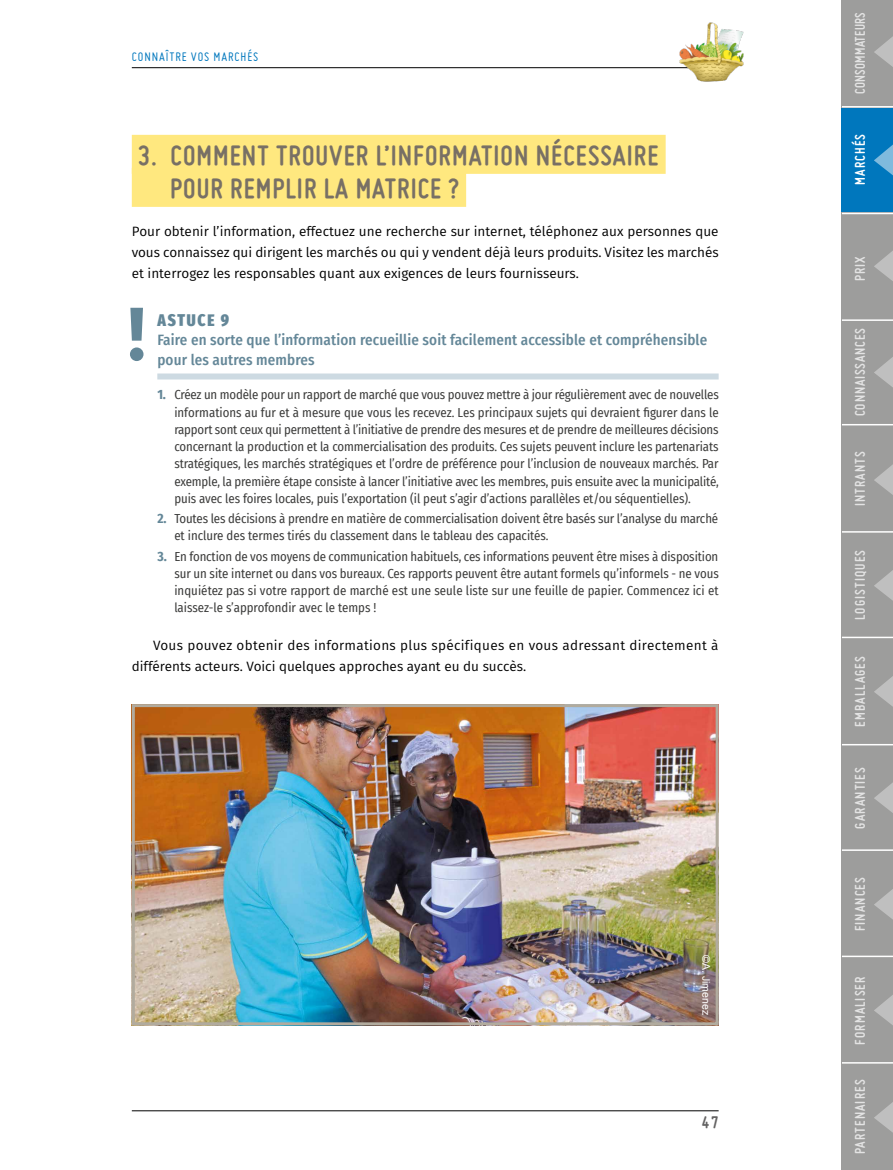
<style>
.page{position:relative;width:893px;height:1170px;background:#fff}
.page>*{position:absolute;margin:0;border:0;box-sizing:border-box;transform-origin:0 0}
.t1{font:700 75px "Fira Sans";color:#648798}
.t2{font:700 30px/33px "Miso";letter-spacing:.035em;color:#787065}
.t3{font:700 18px "Miso";color:#646363}
.t4{font:900 extra-condensed 16.5px "Fira Sans";letter-spacing:.11em;color:#648798}
.t5{font:500 15px/19.5px "Fira Sans Condensed";letter-spacing:.01em;color:#648798}
.t6{font:700 15px "Miso";letter-spacing:.075em;color:#e3e3e3}
.t7{font:700 15px "Miso";letter-spacing:.025em;color:#e3e3e3;scale:.95 1}
.t8{font:700 15px "Miso";letter-spacing:.055em;color:#e3e3e3}
.t9{font:700 15px "Miso";letter-spacing:.075em;color:#fff}
.t10{font:13.5px/21px "Fira Sans";color:#000;text-align:justify}
.t11{font:13.5px "Miso";letter-spacing:.065em;color:#0077bd}
.t12{font:12.75px/17.2px "Fira Sans Condensed";letter-spacing:-.005em;color:#3c3c3b;text-align:justify}
.t13{font:10.5px "Arial";color:#fff}
.s1{font-weight:700;font-size:13.5px;color:#648798}
</style>
<div class="page">
<hr style="left:132px;top:67px;width:587px;height:1px;background:#000">
<hr style="left:132px;top:1110px;width:587px;height:1px;background:#000">
<img style="left:678px;top:22px;width:66px;height:60px">
<div style="left:842px;top:531px;width:51px;height:107px;background:#9d9d9c"></div>
<div style="left:842px;top:850px;width:51px;height:107px;background:#9d9d9c"></div>
<div style="left:842px;top:106px;width:51px;height:107px;background:#0077bd"></div>
<div style="left:842px;top:0;width:51px;height:107px;background:#9d9d9c"></div>
<div style="left:842px;top:638px;width:51px;height:106px;background:#9d9d9c"></div>
<div style="left:842px;top:957px;width:51px;height:106px;background:#9d9d9c"></div>
<div style="left:842px;top:1063px;width:51px;height:106px;background:#9d9d9c"></div>
<div style="left:842px;top:319px;width:51px;height:106px;background:#9d9d9c"></div>
<div style="left:842px;top:213px;width:51px;height:106px;background:#9d9d9c"></div>
<div style="left:842px;top:744px;width:51px;height:106px;background:#9d9d9c"></div>
<div style="left:842px;top:425px;width:51px;height:106px;background:#9d9d9c"></div>
<svg style="left:874px;top:36px;width:19px;height:31px"></svg>
<svg style="left:874px;top:144px;width:19px;height:31px"></svg>
<svg style="left:874px;top:251px;width:19px;height:30px"></svg>
<svg style="left:874px;top:357px;width:19px;height:30px"></svg>
<svg style="left:874px;top:464px;width:19px;height:31px"></svg>
<svg style="left:874px;top:570px;width:19px;height:30px"></svg>
<svg style="left:874px;top:676px;width:19px;height:30px"></svg>
<svg style="left:874px;top:782px;width:19px;height:31px"></svg>
<svg style="left:874px;top:889px;width:19px;height:30px"></svg>
<svg style="left:874px;top:995px;width:19px;height:30px"></svg>
<svg style="left:874px;top:1102px;width:19px;height:30px"></svg>
<hr style="left:842px;top:106px;width:51px;height:1px;background:#fff">
<hr style="left:842px;top:213px;width:51px;height:1px;background:#fff">
<hr style="left:842px;top:319px;width:51px;height:2px;background:#fff">
<hr style="left:842px;top:424px;width:51px;height:1px;background:#fff">
<hr style="left:842px;top:531px;width:51px;height:1px;background:#fff">
<hr style="left:842px;top:636px;width:51px;height:2px;background:#fff">
<hr style="left:842px;top:743px;width:51px;height:2px;background:#fff">
<hr style="left:842px;top:849px;width:51px;height:1px;background:#fff">
<hr style="left:842px;top:955px;width:51px;height:2px;background:#fff">
<hr style="left:842px;top:1061px;width:51px;height:2px;background:#fff">
<div style="left:132px;top:135px;width:534px;height:39px;background:#ffe87f"></div>
<div style="left:132px;top:168px;width:334px;height:39px;background:#ffe87f"></div>
<div style="left:157px;top:373px;width:562px;height:6px;background:#cddae2"></div>
<img style="left:136px;top:708px;width:579px;height:313px">
<div style="left:132px;top:704px;width:587px;height:321px;border:3px solid #b1ab9e"></div>
<p class="t11" style="left:132px;top:49px;width:128px">CONNAÎTRE VOS MARCHÉS</p>
<h2 class="t2" style="left:170px;top:138px;width:490px;text-indent:-32px">3. COMMENT TROUVER L’INFORMATION NÉCESSAIRE<br>POUR REMPLIR LA MATRICE ?</h2>
<p class="t10" style="left:132px;top:221px;width:588px">Pour obtenir l’information, effectuez une recherche sur internet, téléphonez aux personnes que vous connaissez qui dirigent les marchés ou qui y vendent déjà leurs produits. Visitez les marchés et interrogez les responsables quant aux exigences de leurs fournisseurs.</p>
<p class="t4" style="left:157px;top:305px;width:73px">ASTUCE 9</p>
<p class="t5" style="left:157px;top:330px;width:551px">Faire en sorte que l’information recueillie soit facilement accessible et compréhensible pour les autres membres</p>
<p class="t12" style="left:174px;top:386px;width:546px;text-indent:-17px"><span class="s1">1.</span> Créez un modèle pour un rapport de marché que vous pouvez mettre à jour régulièrement avec de nouvelles informations au fur et à mesure que vous les recevez. Les principaux sujets qui devraient figurer dans le rapport sont ceux qui permettent à l’initiative de prendre des mesures et de prendre de meilleures décisions concernant la production et la commercialisation des produits. Ces sujets peuvent inclure les partenariats stratégiques, les marchés stratégiques et l’ordre de préférence pour l’inclusion de nouveaux marchés. Par exemple, la première étape consiste à lancer l’initiative avec les membres, puis ensuite avec la municipalité, puis avec les foires locales, puis l’exportation (il peut s’agir d’actions parallèles et/ou séquentielles).</p>
<p class="t12" style="left:174px;top:509px;width:545px;text-indent:-17px"><span class="s1">2.</span> Toutes les décisions à prendre en matière de commercialisation doivent être basés sur l’analyse du marché et inclure des termes tirés du classement dans le tableau des capacités.</p>
<p class="t12" style="left:174px;top:547px;width:546px;text-indent:-17px"><span class="s1">3.</span> En fonction de vos moyens de communication habituels, ces informations peuvent être mises à disposition sur un site internet ou dans vos bureaux. Ces rapports peuvent être autant formels qu’informels - ne vous inquiétez pas si votre rapport de marché est une seule liste sur une feuille de papier. Commencez ici et laissez-le s’approfondir avec le temps !</p>
<p class="t10" style="left:132px;top:635px;width:588px;text-indent:21px">Vous pouvez obtenir des informations plus spécifiques en vous adressant directement à différents acteurs. Voici quelques approches ayant eu du succès.</p>
<h1 class="t1" style="left:128px;top:281px;width:19px">!</h1>
<p class="t13" style="left:713px;top:955px;width:61px;rotate:90deg">©A. Jimenez</p>
<h3 class="t3" style="left:702px;top:1111px;width:18px">47</h3>
<p class="t7" style="left:851px;top:94px;width:88px;rotate:-90deg">CONSOMMATEURS</p>
<p class="t9" style="left:851px;top:185px;width:52px;rotate:-90deg">MARCHÉS</p>
<p class="t6" style="left:851px;top:281px;width:26px;rotate:-90deg">PRIX</p>
<p class="t8" style="left:851px;top:416px;width:89px;rotate:-90deg">CONNAISSANCES</p>
<p class="t6" style="left:851px;top:506px;width:57px;rotate:-90deg">INTRANTS</p>
<p class="t6" style="left:851px;top:620px;width:72px;rotate:-90deg">LOGISTIQUES</p>
<p class="t6" style="left:851px;top:726px;width:72px;rotate:-90deg">EMBALLAGES</p>
<p class="t6" style="left:851px;top:828px;width:63px;rotate:-90deg">GARANTIES</p>
<p class="t6" style="left:851px;top:931px;width:56px;rotate:-90deg">FINANCES</p>
<p class="t6" style="left:851px;top:1044px;width:69px;rotate:-90deg">FORMALISER</p>
<p class="t6" style="left:851px;top:1154px;width:76px;rotate:-90deg">PARTENAIRES</p>
</div>
